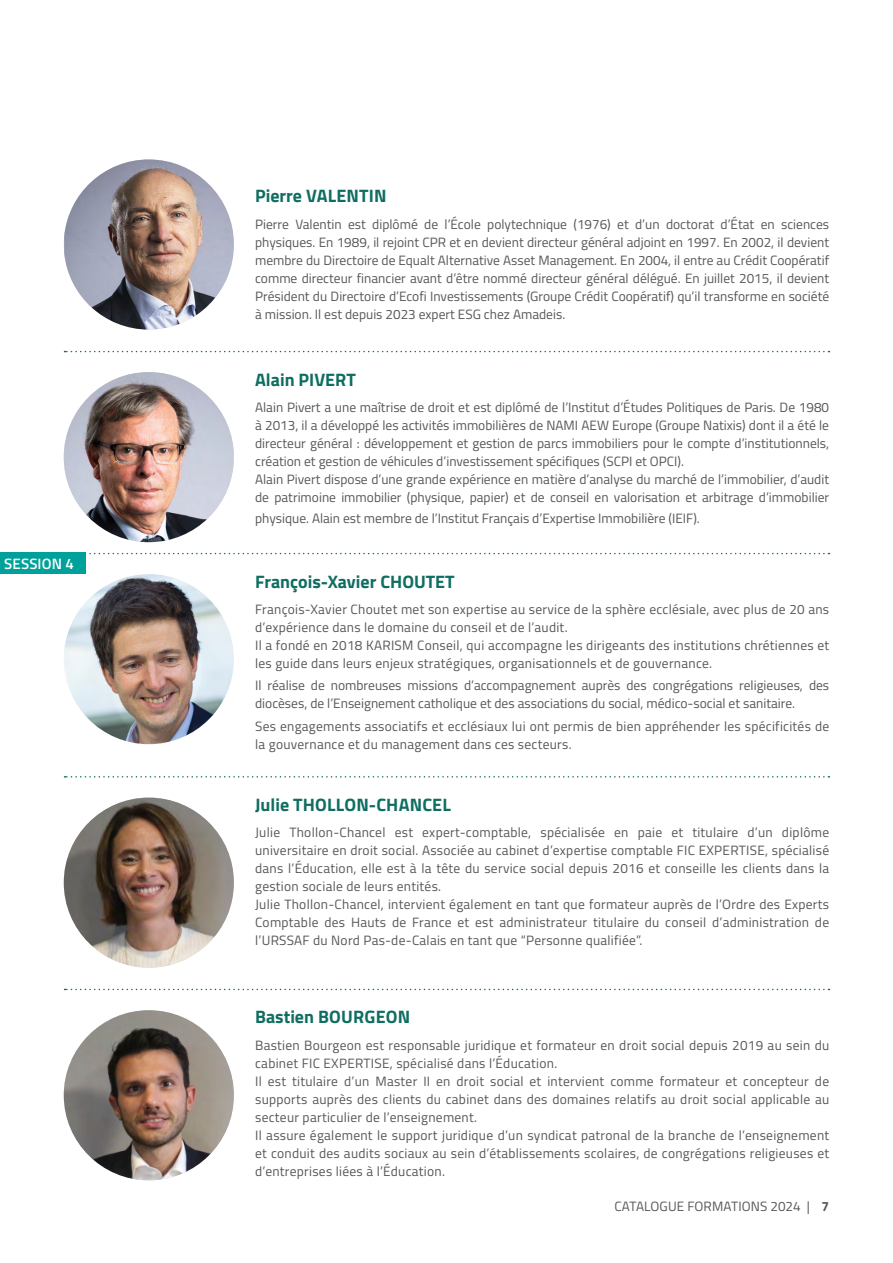
<style>
.page{position:relative;width:893px;height:1263px;background:#fff}
.page>*{position:absolute;margin:0;border:0;box-sizing:border-box;transform-origin:0 0}
.t1{font:700 18px "Titillium";color:#0f6e61}
.t2{font:600 15px "Titillium";letter-spacing:.01em;color:#fff}
.t3{font:13.5px/18px "Titillium";letter-spacing:.02em;color:#575756}
.t4{font:13.5px/18px "Titillium";color:#575756}
.s1{font-weight:700}
</style>
<div class="page">
<svg style="left:65px;top:351px;width:764px;height:1px"></svg>
<svg style="left:85px;top:553px;width:744px;height:1px"></svg>
<svg style="left:65px;top:776px;width:764px;height:1px"></svg>
<svg style="left:65px;top:989px;width:764px;height:1px"></svg>
<img style="left:64px;top:574px;width:170px;height:170px;border-radius:85px">
<img style="left:64px;top:797px;width:170px;height:171px;border-radius:85px">
<img style="left:64px;top:1010px;width:170px;height:170px;border-radius:85px">
<img style="left:64px;top:159px;width:170px;height:171px">
<img style="left:64px;top:372px;width:170px;height:170px;border-radius:85px">
<div style="left:0;top:553px;width:85px;height:21px;background:#00a19a"></div>
<p class="t2" style="left:4px;top:552px;width:71px">SESSION 4</p>
<h1 class="t1" style="left:255px;top:182px;width:133px">Pierre VALENTIN</h1>
<p class="t3" style="left:255px;top:215px;width:576px;text-align:justify">Pierre Valentin est diplômé de l’École polytechnique (1976) et d’un doctorat d’État en sciences physiques. En 1989, il rejoint CPR et en devient directeur général adjoint en 1997. En 2002, il devient membre du Directoire de Equalt Alternative Asset Management. En 2004, il entre au Crédit Coopératif comme directeur financier avant d’être nommé directeur général délégué. En juillet 2015, il devient Président du Directoire d’Ecofi Investissements (Groupe Crédit Coopératif) qu’il transforme en société à mission. Il est depuis 2023 expert ESG chez Amadeis.</p>
<h1 class="t1" style="left:255px;top:365px;width:102px">Alain PIVERT</h1>
<p class="t4" style="left:255px;top:398px;width:576px">Alain Pivert a une maîtrise de droit et est diplômé de l’Institut d’Études Politiques de Paris. De 1980 à 2013, il a développé les activités immobilières de NAMI AEW Europe (Groupe Natixis) dont il a été le directeur général : développement et gestion de parcs immobiliers pour le compte d’institutionnels, création et gestion de véhicules d’investissement spécifiques (SCPI et OPCI).<br>Alain Pivert dispose d’une grande expérience en matière d’analyse du marché de l’immobilier, d’audit de patrimoine immobilier (physique, papier) et de conseil en valorisation et arbitrage d’immobilier</p>
<p class="t4" style="left:255px;top:509px;width:446px">physique. Alain est membre de l’Institut Français d’Expertise Immobilière (IEIF).</p>
<h1 class="t1" style="left:255px;top:567px;width:201px">François-Xavier CHOUTET</h1>
<p class="t3" style="left:255px;top:600px;width:576px">François-Xavier Choutet met son expertise au service de la sphère ecclésiale, avec plus de 20 ans d’expérience dans le domaine du conseil et de l’audit.<br>Il a fondé en 2018 KARISM Conseil, qui accompagne les dirigeants des institutions chrétiennes et les guide dans leurs enjeux stratégiques, organisationnels et de gouvernance.</p>
<p class="t4" style="left:255px;top:676px;width:576px">Il réalise de nombreuses missions d’accompagnement auprès des congrégations religieuses, des diocèses, de l’Enseignement catholique et des associations du social, médico-social et sanitaire.</p>
<p class="t3" style="left:255px;top:716px;width:576px">Ses engagements associatifs et ecclésiaux lui ont permis de bien appréhender les spécificités de la gouvernance et du management dans ces secteurs.</p>
<h1 class="t1" style="left:255px;top:791px;width:197px">Julie THOLLON-CHANCEL</h1>
<p class="t3" style="left:255px;top:823px;width:576px">Julie Thollon-Chancel est expert-comptable, spécialisée en paie et titulaire d’un diplôme universitaire en droit social. Associée au cabinet d’expertise comptable FIC EXPERTISE, spécialisé dans l’Éducation, elle est à la tête du service social depuis 2016 et conseille les clients dans la gestion sociale de leurs entités.<br>Julie Thollon-Chancel, intervient également en tant que formateur auprès de l’Ordre des Experts Comptable des Hauts de France et est administrateur titulaire du conseil d’administration de l’URSSAF du Nord Pas-de-Calais en tant que “Personne qualifiée”.</p>
<h1 class="t1" style="left:255px;top:1003px;width:156px">Bastien BOURGEON</h1>
<p class="t3" style="left:255px;top:1035px;width:576px">Bastien Bourgeon est responsable juridique et formateur en droit social depuis 2019 au sein du cabinet FIC EXPERTISE, spécialisé dans l’Éducation.<br>Il est titulaire d’un Master II en droit social et intervient comme formateur et concepteur de supports auprès des clients du cabinet dans des domaines relatifs au droit social applicable au secteur particulier de l’enseignement.<br>Il assure également le support juridique d’un syndicat patronal de la branche de l’enseignement et conduit des audits sociaux au sein d’établissements scolaires, de congrégations religieuses et d’entreprises liées à l’Éducation.</p>
<p class="t3" style="left:614px;top:1197px;width:216px">CATALOGUE FORMATIONS 2024 | <span class="s1">7</span></p>
</div>
